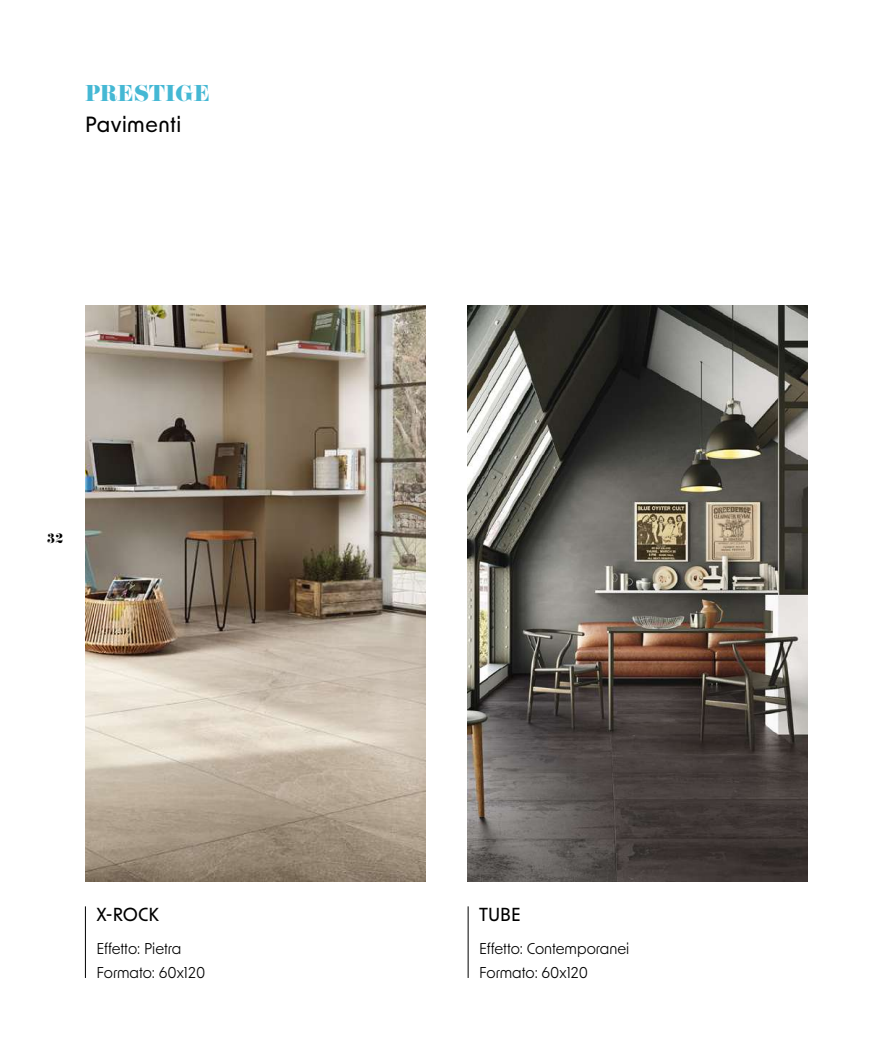
<style>
.page{position:relative;width:893px;height:1063px;background:#fff}
.page>*{position:absolute;margin:0;border:0;box-sizing:border-box;transform-origin:0 0}
.t1{font:24px "Didoni URWD";color:#45b8d4}
.t2{font:500 21px "New Order";letter-spacing:.025em;color:#000}
.t3{font:500 18px "New Order";color:#000}
.t4{font:15px/23.5px "New Order";color:#000}
.t5{font:15px "Didoni URWD";color:#000}
</style>
<div class="page">
<img style="left:85px;top:305px;width:340px;height:577px">
<img style="left:468px;top:305px;width:340px;height:577px">
<hr style="left:468px;top:906px;width:1px;height:72px;background:#000">
<hr style="left:85px;top:906px;width:1px;height:72px;background:#000">
<h1 class="t1" style="left:85px;top:79px;width:126px">PRESTIGE</h1>
<h2 class="t2" style="left:85px;top:111px;width:98px">Pavimenti</h2>
<p class="t5" style="left:47px;top:530px;width:18px">32</p>
<p class="t3" style="left:96px;top:903px;width:64px">X-ROCK</p>
<p class="t3" style="left:479px;top:903px;width:43px">TUBE</p>
<p class="t4" style="left:96px;top:937px;width:110px">Effetto: Pietra<br>Formato: 60x120</p>
<p class="t4" style="left:479px;top:937px;width:152px">Effetto: Contemporanei<br>Formato: 60x120</p>
</div>
